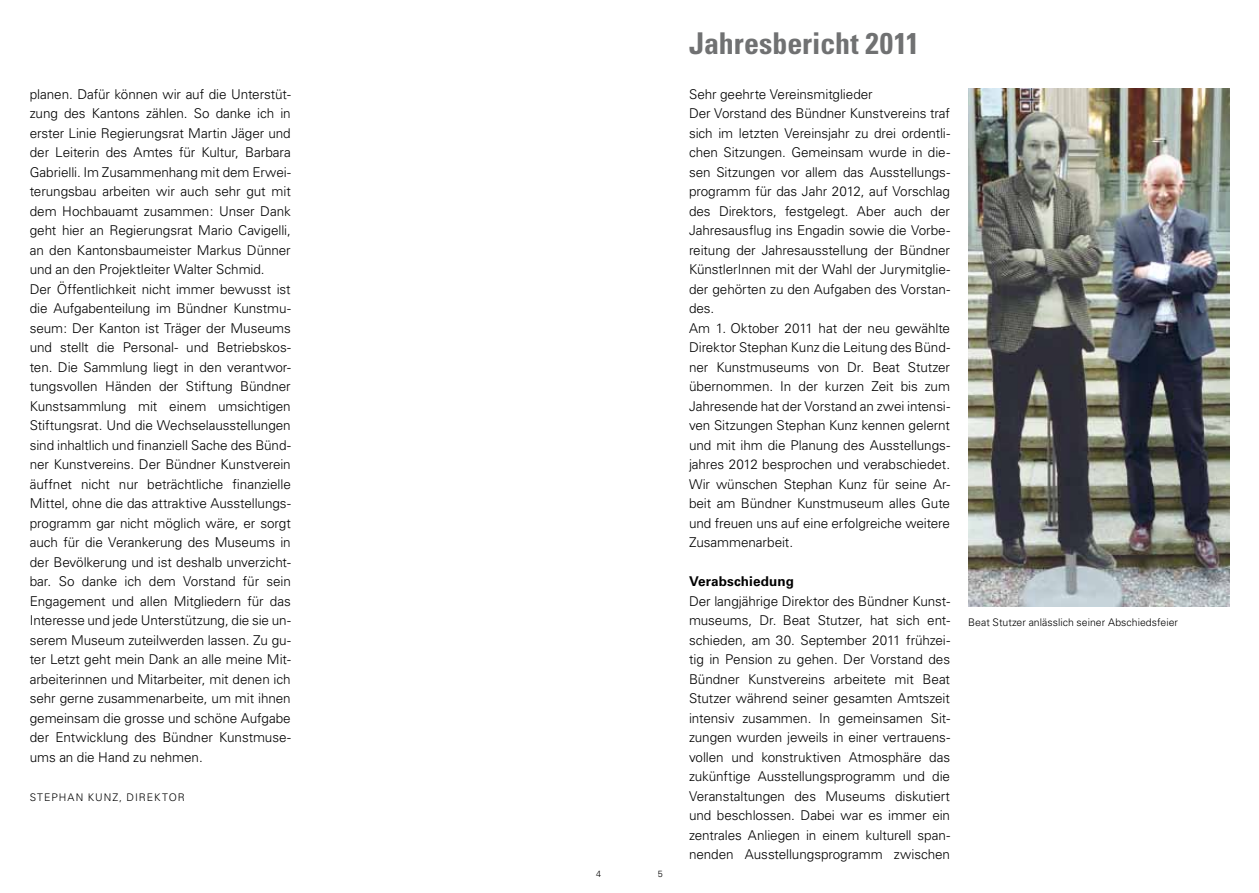
<style>
.page{position:relative;width:1259px;height:893px;background:#fff}
.page>*{position:absolute;margin:0;border:0;box-sizing:border-box;transform-origin:0 0}
.t1{font:700 condensed 30px "Univers";color:#707172}
.t2{font:300 13.5px/19.5px "Univers";letter-spacing:-.005em;color:#000}
.t3{font:700 13.5px "Univers";letter-spacing:.01em;color:#000}
.t4{font:300 10.5px "Univers";letter-spacing:.005em;color:#000}
.t5{font:300 9px "Univers";color:#000}
</style>
<div class="page">
<img style="left:968px;top:88px;width:261px;height:518px">
<p class="t2" style="left:30px;top:84px;width:262px">planen. Dafür können wir auf die Unterstüt&shy;zung des Kantons zählen. So danke ich in erster Linie Regierungsrat Martin Jäger und der Leiterin des Amtes für Kultur, Barbara Gabrielli. Im Zusammenhang mit dem Erwei&shy;terungsbau arbeiten wir auch sehr gut mit dem Hochbauamt zusammen: Unser Dank geht hier an Regierungsrat Mario Cavigelli, an den Kantonsbaumeister Markus Dünner und an den Projektleiter Walter Schmid.<br>Der Öffentlichkeit nicht immer bewusst ist die Aufgabenteilung im Bündner Kunstmu&shy;seum: Der Kanton ist Träger der Museums und stellt die Personal- und Betriebskos&shy;ten. Die Sammlung liegt in den verantwor&shy;tungsvollen Händen der Stiftung Bündner Kunstsammlung mit einem umsichtigen Stiftungsrat. Und die Wechselausstellungen sind inhaltlich und finanziell Sache des Bünd&shy;ner Kunstvereins. Der Bündner Kunstverein äuffnet nicht nur beträchtliche finanzielle Mittel, ohne die das attraktive Ausstellungs&shy;programm gar nicht möglich wäre, er sorgt auch für die Verankerung des Museums in der Bevölkerung und ist deshalb unverzicht&shy;bar. So danke ich dem Vorstand für sein Engagement und allen Mitgliedern für das Interesse und jede Unterstützung, die sie un&shy;serem Museum zuteilwerden lassen. Zu gu&shy;ter Letzt geht mein Dank an alle meine Mit&shy;arbeiterinnen und Mitarbeiter, mit denen ich sehr gerne zusammenarbeite, um mit ihnen gemeinsam die grosse und schöne Aufgabe der Entwicklung des Bündner Kunstmuse&shy;ums an die Hand zu nehmen.</p>
<p class="t4" style="left:30px;top:791px;width:17px">Stephan</p>
<p class="t4" style="left:88px;top:791px;width:16px">Kunz</p>
<p class="t4" style="left:119px;top:791px;width:24px">, Direktor</p>
<p class="t5" style="left:596px;top:869px;width:7px">4</p>
<p class="t5" style="left:658px;top:869px;width:7px">5</p>
<h1 class="t1" style="left:689px;top:25px;width:232px">Jahresbericht 2011</h1>
<p class="t2" style="left:689px;top:84px;width:263px">Sehr geehrte Vereinsmitglieder<br>Der Vorstand des Bündner Kunstvereins traf sich im letzten Vereinsjahr zu drei ordentli&shy;chen Sitzungen. Gemeinsam wurde in die&shy;sen Sitzungen vor allem das Ausstellungs&shy;programm für das Jahr 2012, auf Vorschlag des Direktors, festgelegt. Aber auch der Jahresausflug ins Engadin sowie die Vorbe&shy;reitung der Jahresausstellung der Bündner KünstlerInnen mit der Wahl der Jurymitglie&shy;der gehörten zu den Aufgaben des Vorstan&shy;des.<br>Am 1. Oktober 2011 hat der neu gewählte Direktor Stephan Kunz die Leitung des Bünd&shy;ner Kunstmuseums von Dr. Beat Stutzer übernommen. In der kurzen Zeit bis zum Jahresende hat der Vorstand an zwei intensi&shy;ven Sitzungen Stephan Kunz kennen gelernt und mit ihm die Planung des Ausstellungs&shy;jahres 2012 besprochen und verabschiedet.<br>Wir wünschen Stephan Kunz für seine Ar&shy;beit am Bündner Kunstmuseum alles Gute und freuen uns auf eine erfolgreiche weitere Zusammenarbeit.</p>
<p class="t3" style="left:689px;top:573px;width:106px">Verabschiedung</p>
<p class="t2" style="left:689px;top:591px;width:262px;text-align:justify">Der langjährige Direktor des Bündner Kunst&shy;museums, Dr. Beat Stutzer, hat sich ent&shy;schieden, am 30. September 2011 frühzei&shy;tig in Pension zu gehen. Der Vorstand des Bündner Kunstvereins arbeitete mit Beat Stutzer während seiner gesamten Amtszeit intensiv zusammen. In gemeinsamen Sit&shy;zungen wurden jeweils in einer vertrauens&shy;vollen und konstruktiven Atmosphäre das zukünftige Ausstellungsprogramm und die Veranstaltungen des Museums diskutiert und beschlossen. Dabei war es immer ein zentrales Anliegen in einem kulturell span&shy;nenden Ausstellungsprogramm zwischen</p>
<p class="t4" style="left:968px;top:616px;width:211px">Beat Stutzer anlässlich seiner Abschiedsfeier</p>
</div>
